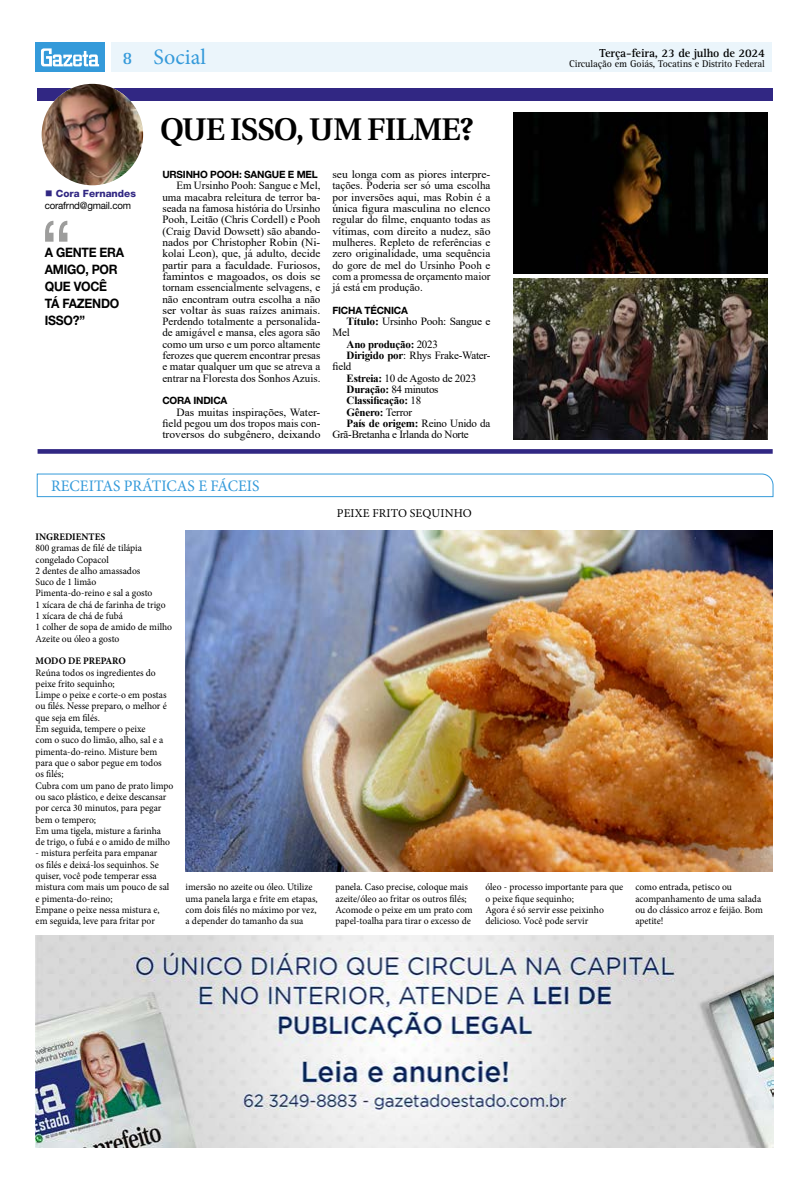
<style>
.page{position:relative;width:808px;height:1191px;background:#fff}
.page>*{position:absolute;margin:0;border:0;box-sizing:border-box;transform-origin:0 0}
.t1{font:80.9px "Helvetica Neue LT Std";color:#9d9d9c;scale:.94 1}
.t2{font:600 31.3px "Utopia";letter-spacing:-.025em;color:#000}
.t3{font:22px "Minion Pro";color:#349ada}
.t4{font:16px "Minion Pro";color:#349ada}
.t5{font:700 13px/17px "Helvetica Neue LT Std";letter-spacing:-.02em;color:#000;scale:.94 1}
.t6{font:700 12px "Rotis Serif Std";letter-spacing:-.01em;color:#000}
.t7{font:12px "Minion Pro";letter-spacing:.01em;color:#000}
.t8{font:11px/11.3px "Times New Roman";color:#000;text-align:justify}
.t9{font:11px/11.3px "Times New Roman";color:#000;text-align:justify;scale:1.05 1}
.t10{font:11px "Times New Roman";letter-spacing:-.02em;color:#000}
.t11{font:11px/11.3px "Times New Roman";color:#000;text-align:justify;scale:1.04 1}
.t12{font:700 11px "Times New Roman";letter-spacing:-.02em;color:#000}
.t13{font:11px "Times New Roman";letter-spacing:-.02em;color:#000;scale:1.04 1}
.t14{font:10px/11.3px "Minion Pro";color:#000;scale:.96 1}
.t15{font:700 10px "Helvetica Neue";letter-spacing:-.02em;color:#000}
.t16{font:10px "Rotis Serif Std";letter-spacing:-.01em;color:#000}
.t17{font:10px/12.2px "Helvetica Neue LT Std";letter-spacing:-.02em;color:#000}
.t18{font:700 10px "Minion Pro";color:#000;scale:.96 1}
.s1{font-family:"Rotis Serif Std";font-weight:700;font-size:18px}
.s2{color:#312783}
.s3{font-weight:800;color:#312783}
.s4{font-weight:700}
.s5{font-weight:400}
</style>
<div class="page">
<div style="left:111px;top:43px;width:661px;height:29px;background:#ebf5fb"></div>
<div style="left:36px;top:43px;width:69px;height:29px;background:#349ada"></div>
<svg style="left:41px;top:48px;width:58px;height:18px"></svg>
<div style="left:38px;top:449px;width:735px;height:5px;background:#312783"></div>
<div style="left:37px;top:88px;width:735px;height:13px;background:#312783"></div>
<img style="left:42px;top:84px;width:101px;height:101px;border-radius:51px">
<svg style="left:37px;top:474px;width:736px;height:23px"></svg>
<img style="left:186px;top:530px;width:586px;height:342px">
<img style="left:513px;top:112px;width:255px;height:161px">
<img style="left:513px;top:279px;width:255px;height:161px">
<img style="left:36px;top:935px;width:737px;height:212px">
<h3 class="t3" style="left:122px;top:42px;width:85px"><span class="s1">8</span> Social</h3>
<p class="t17" style="left:45px;top:187px;width:93px"><span class="s2">■</span> <span class="s3">Cora Fernandes </span>corafrnd@gmail.com</p>
<h1 class="t1" style="left:40px;top:201px;width:36px">“</h1>
<h3 class="t5" style="left:45px;top:244px;width:86px">A GENTE ERA<br>AMIGO, POR<br>QUE VOCÊ<br>TÁ FAZENDO<br>ISSO?”</h3>
<h2 class="t2" style="left:160px;top:111px;width:315px">QUE ISSO, UM FILME?</h2>
<p class="t15" style="left:162px;top:168px;width:157px">URSINHO POOH: SANGUE E MEL</p>
<p class="t8" style="left:162px;top:180px;width:160px;text-indent:14px">Em Ursinho Pooh: Sangue e Mel, uma macabra releitura de terror ba&shy;seada na famosa história do Ursinho Pooh, Leitão (Chris Cordell) e Pooh (Craig David Dowsett) são abando&shy;nados por Christopher Robin (Ni&shy;kolai Leon), que, já adulto, decide partir para a faculdade. Furiosos, famintos e magoados, os dois se tornam essencialmente selvagens, e não encontram outra escolha a não ser voltar às suas raízes animais.<br>Perdendo totalmente a personalida&shy;de amigável e mansa, eles agora são como um urso e um porco altamente ferozes que querem encontrar presas e matar qualquer um que se atreva a entrar na Floresta dos Sonhos Azuis.</p>
<p class="t15" style="left:162px;top:394px;width:67px">CORA INDICA</p>
<p class="t11" style="left:162px;top:406px;width:153px;text-indent:14px">Das muitas inspirações, Water&shy;field pegou um dos tropos mais con&shy;troversos do subgênero, deixando</p>
<p class="t9" style="left:332px;top:168px;width:152px">seu longa com as piores interpre&shy;tações. Poderia ser só uma escolha por inversões aqui, mas Robin é a única figura masculina no elenco regular do filme, enquanto todas as vítimas, com direito a nudez, são mulheres. Repleto de referências e zero originalidade, uma sequência do gore de mel do Ursinho Pooh e com a promessa de orçamento maior já está em produção.</p>
<p class="t15" style="left:332px;top:304px;width:77px">FICHA TÉCNICA</p>
<p class="t13" style="left:347px;top:314px;width:140px"><span class="s4">Título:</span> Ursinho Pooh: Sangue e</p>
<p class="t8" style="left:332px;top:327px;width:19px">Mel</p>
<p class="t12" style="left:347px;top:336px;width:93px">Ano produção: <span class="s5">2023</span></p>
<p class="t10" style="left:347px;top:347px;width:145px"><span class="s4">Dirigido por</span>: Rhys Frake-Water-</p>
<p class="t8" style="left:332px;top:361px;width:20px">field</p>
<p class="t10" style="left:347px;top:370px;width:131px"><span class="s4">Estreia:</span> 10 de Agosto de 2023</p>
<p class="t10" style="left:347px;top:381px;width:93px"><span class="s4">Duração:</span> 84 minutos</p>
<p class="t12" style="left:347px;top:392px;width:76px">Classificação: <span class="s5">18</span></p>
<p class="t12" style="left:347px;top:404px;width:67px">Gênero: <span class="s5">Terror</span></p>
<p class="t12" style="left:347px;top:415px;width:145px">País de origem: <span class="s5">Reino Unido da</span></p>
<p class="t10" style="left:332px;top:427px;width:138px">Grã-Bretanha e Irlanda do Norte</p>
<h3 class="t4" style="left:51px;top:475px;width:210px">RECEITAS PRÁTICAS E FÁCEIS</h3>
<p class="t7" style="left:337px;top:505px;width:136px">PEIXE FRITO SEQUINHO</p>
<p class="t6" style="left:599px;top:46px;width:167px">Terça-feira, 23 de julho de 2024</p>
<p class="t16" style="left:569px;top:58px;width:197px">Circulação em Goiás, Tocatins e Distrito Federal</p>
<p class="t18" style="left:36px;top:529px;width:74px">INGREDIENTES</p>
<p class="t14" style="left:36px;top:542px;width:144px">800 gramas de filé de tilápia congelado Copacol<br>2 dentes de alho amassados<br>Suco de 1 limão<br>Pimenta-do-reino e sal a gosto<br>1 xícara de chá de farinha de trigo<br>1 xícara de chá de fubá<br>1 colher de sopa de amido de milho<br>Azeite ou óleo a gosto</p>
<p class="t18" style="left:36px;top:654px;width:95px">MODO DE PREPARO</p>
<p class="t14" style="left:36px;top:667px;width:145px">Reúna todos os ingredientes do peixe frito sequinho;<br>Limpe o peixe e corte-o em postas ou filés. Nesse preparo, o melhor é que seja em filés.<br>Em seguida, tempere o peixe<br>com o suco do limão, alho, sal e a pimenta-do-reino. Misture bem para que o sabor pegue em todos<br>os filés;<br>Cubra com um pano de prato limpo ou saco plástico, e deixe descansar por cerca 30 minutos, para pegar bem o tempero;<br>Em uma tigela, misture a farinha<br>de trigo, o fubá e o amido de milho</p>
<p class="t14" style="left:36px;top:847px;width:141px">- mistura perfeita para empanar<br>os filés e deixá-los sequinhos. Se quiser, você pode temperar essa mistura com mais um pouco de sal e pimenta-do-reino;<br>Empane o peixe nessa mistura e, em seguida, leve para fritar por</p>
<p class="t14" style="left:186px;top:881px;width:139px">imersão no azeite ou óleo. Utilize uma panela larga e frite em etapas, com dois filés no máximo por vez, a depender do tamanho da sua</p>
<p class="t14" style="left:335px;top:881px;width:145px">panela. Caso precise, coloque mais azeite/óleo ao fritar os outros filés; Acomode o peixe em um prato com papel-toalha para tirar o excesso de</p>
<p class="t14" style="left:485px;top:881px;width:145px">óleo - processo importante para que o peixe fique sequinho;<br>Agora é só servir esse peixinho delicioso. Você pode servir</p>
<p class="t14" style="left:635px;top:881px;width:134px">como entrada, petisco ou acompanhamento de uma salada ou do clássico arroz e feijão. Bom apetite!</p>
</div>
